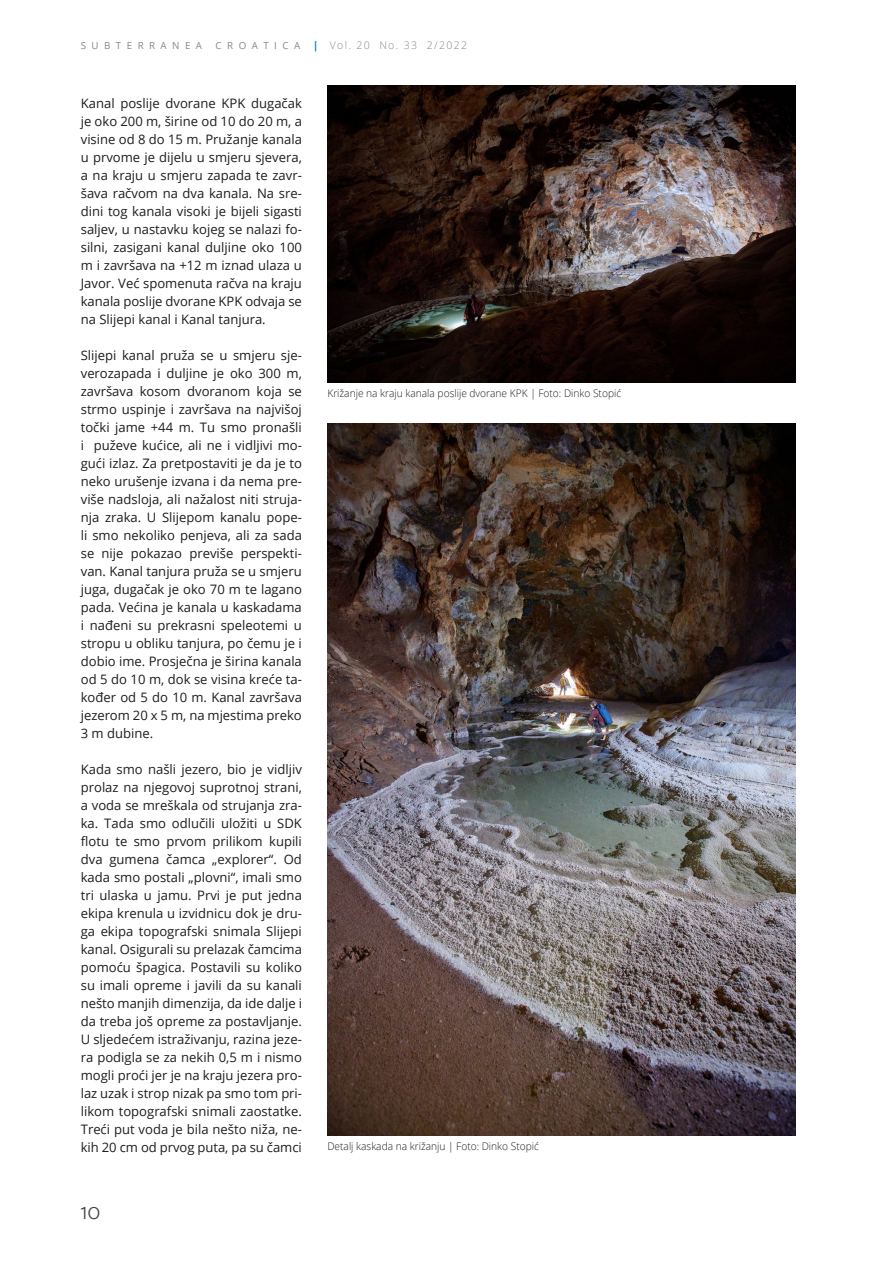
<style>
.page{position:relative;width:893px;height:1263px;background:#fff}
.page>*{position:absolute;margin:0;border:0;box-sizing:border-box;transform-origin:0 0}
.t1{font:300 21px "Catamaran";color:#424241}
.t2{font:13.05px/18px "Open Sans";color:#1d1d1b;text-align:justify}
.t3{font:300 10.5px "Open Sans";color:#1d1d1b}
.t4{font:300 10.5px "Open Sans";letter-spacing:.13em;color:#878787}
.t5{font:9.75px "Open Sans";letter-spacing:.56em;color:#878787}
.s1{font-weight:400;font-size:9.75px}
.s2{font-weight:700;color:#0086be}
</style>
<div class="page">
<img style="left:327px;top:424px;width:468px;height:712px">
<img style="left:327px;top:85px;width:468px;height:298px">
<p class="t5" style="left:81px;top:39px;width:123px">SUBTERRANEA</p>
<p class="t4" style="left:216px;top:38px;width:253px"><span class="s1">C R O A T I C A</span> <span class="s2">|</span> Vol. 20 No. 33 2/2022</p>
<p class="t2" style="left:81px;top:94px;width:223px">Kanal poslije dvorane KPK dugačak je oko 200 m, širine od 10 do 20 m, a visine od 8 do 15 m. Pružanje kanala u prvome je dijelu u smjeru sjevera, a na kraju u smjeru zapada te zavr&shy;šava račvom na dva kanala. Na sre&shy;dini tog kanala visoki je bijeli sigasti saljev, u nastavku kojeg se nalazi fo&shy;silni, zasigani kanal duljine oko 100 m i završava na +12 m iznad ulaza u Javor. Već spomenuta račva na kraju kanala poslije dvorane KPK odvaja se na Slijepi kanal i Kanal tanjura.</p>
<p class="t2" style="left:81px;top:346px;width:223px">Slijepi kanal pruža se u smjeru sje&shy;verozapada i duljine je oko 300 m, završava kosom dvoranom koja se strmo uspinje i završava na najvišoj točki jame +44 m. Tu smo pronašli i puževe kućice, ali ne i vidljivi mo&shy;gući izlaz. Za pretpostaviti je da je to neko urušenje izvana i da nema pre&shy;više nadsloja, ali nažalost niti struja&shy;nja zraka. U Slijepom kanalu pope&shy;li smo nekoliko penjeva, ali za sada se nije pokazao previše perspekti&shy;van. Kanal tanjura pruža se u smjeru juga, dugačak je oko 70 m te lagano pada. Većina je kanala u kaskadama i nađeni su prekrasni speleotemi u stropu u obliku tanjura, po čemu je i dobio ime. Prosječna je širina kanala od 5 do 10 m, dok se visina kreće ta&shy;kođer od 5 do 10 m. Kanal završava jezerom 20 x 5 m, na mjestima preko 3 m dubine.</p>
<p class="t2" style="left:81px;top:760px;width:223px">Kada smo našli jezero, bio je vidljiv prolaz na njegovoj suprotnoj strani, a voda se mreškala od strujanja zra&shy;ka. Tada smo odlučili uložiti u SDK flotu te smo prvom prilikom kupili dva gumena čamca „explorer“. Od kada smo postali „plovni“, imali smo tri ulaska u jamu. Prvi je put jedna ekipa krenula u izvidnicu dok je dru&shy;ga ekipa topografski snimala Slijepi kanal. Osigurali su prelazak čamcima pomoću špagica. Postavili su koliko su imali opreme i javili da su kanali nešto manjih dimenzija, da ide dalje i da treba još opreme za postavljanje.<br>U sljedećem istraživanju, razina jeze&shy;ra podigla se za nekih 0,5 m i nismo mogli proći jer je na kraju jezera pro&shy;laz uzak i strop nizak pa smo tom pri&shy;likom topografski snimali zaostatke.<br>Treći put voda je bila nešto niža, ne&shy;kih 20 cm od prvog puta, pa su čamci</p>
<h1 class="t1" style="left:81px;top:1200px;width:21px">10</h1>
<p class="t3" style="left:327px;top:386px;width:295px">Križanje na kraju kanala poslije dvorane KPK | Foto: Dinko Stopić</p>
<p class="t3" style="left:327px;top:1139px;width:213px">Detalj kaskada na križanju | Foto: Dinko Stopić</p>
</div>
